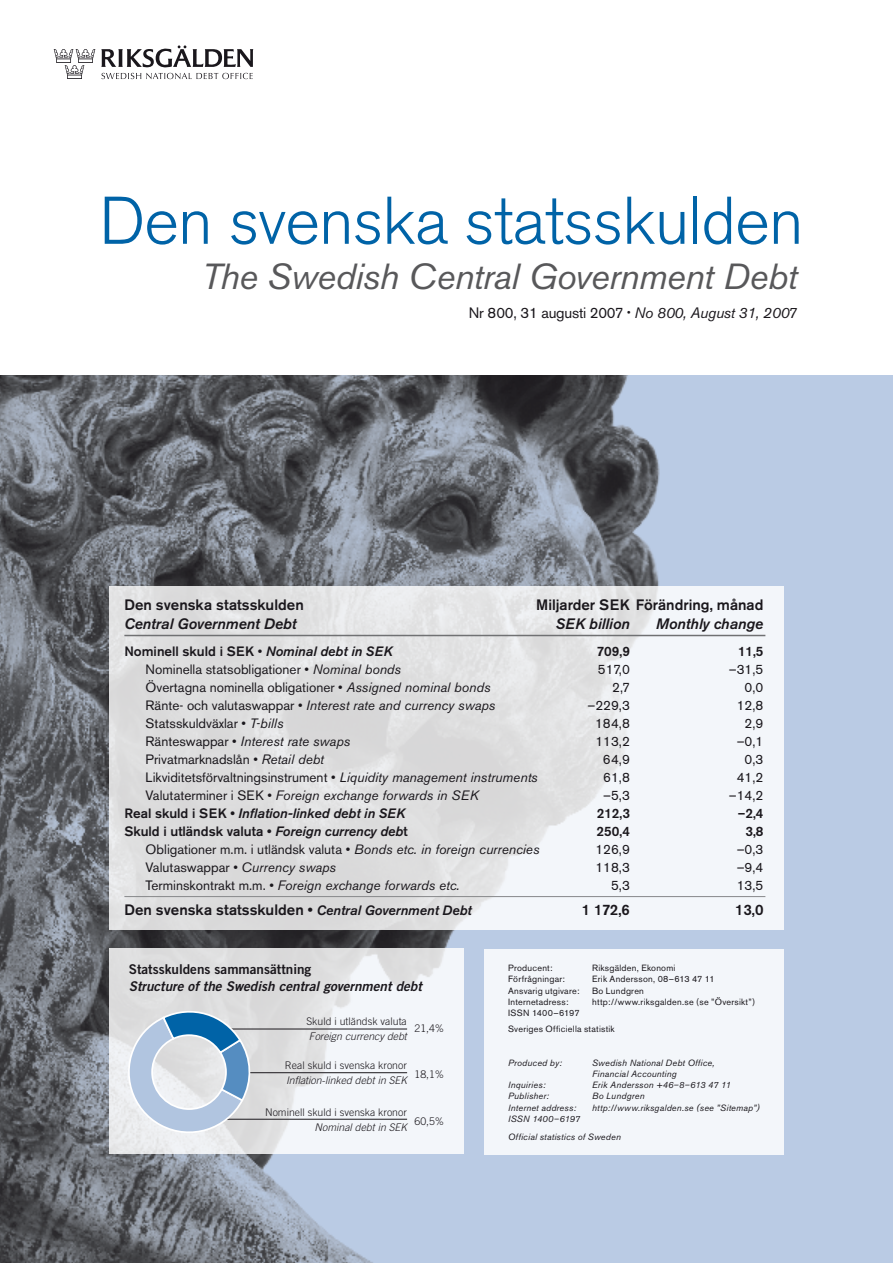
<style>
.page{position:relative;width:893px;height:1263px;background:#fff}
.page>*{position:absolute;margin:0;border:0;box-sizing:border-box;transform-origin:0 0}
.t1{font:300 66.75px "Akzidenz Grotesk BE";letter-spacing:-.015em;color:#0063a7}
.t2{font:italic 36px "Akzidenz Grotesk BE";letter-spacing:-.015em;color:#58585a}
.t3{font:500 15px "Akzidenz Grotesk BE";color:#1a171c}
.t4{font:italic 500 15px "Akzidenz Grotesk BE";color:#1a171c}
.t5{font:15px "Akzidenz Grotesk BE";letter-spacing:-.015em;color:#1a171c}
.t6{font:13.5px "Akzidenz Grotesk BE";color:#1a171c}
.t7{font:italic 13.5px "Akzidenz Grotesk BE";color:#1a171c}
.t8{font:500 13.5px "Akzidenz Grotesk BE";color:#1a171c}
.t9{font:italic 13.5px "Trade Gothic Bold Two";color:#1a171c}
.t10{font:italic 500 13.5px "Akzidenz Grotesk BE";color:#1a171c}
.t11{font:13.5px "Trade Gothic Bold Two";color:#1a171c}
.t12{font:300 10.5px "Trade Gothic";color:#1a171c}
.t13{font:italic 300 10.5px "Trade Gothic";color:#1a171c}
.t14{font:italic 9px/11.2px "Akzidenz Grotesk BE";letter-spacing:.025em;color:#1a171c}
.t15{font:9px/15.8px "Akzidenz Grotesk BE";letter-spacing:.025em;color:#1a171c}
.s1{font-size:10.5px}
.s2{font-style:italic}
.s3{font-weight:400}
.s4{font-style:normal}
.s5{font-style:italic;font-size:13.5px}
</style>
<div class="page">
<img style="left:0;top:376px;width:893px;height:887px">
<svg style="left:109px;top:586px;width:674px;height:344px;fill:#e2e2e2"></svg>
<hr style="left:124px;top:635px;width:641px;height:1px;background:#707173">
<hr style="left:124px;top:896px;width:641px;height:1px;background:#87888a">
<svg style="left:109px;top:948px;width:354px;height:206px;fill:#eeeff2"></svg>
<div style="left:484px;top:949px;width:299px;height:206px;background:#f3f6fa"></div>
<hr style="left:164px;top:1029px;width:243px;height:1px;background:#1a171c">
<hr style="left:212px;top:1119px;width:195px;height:1px;background:#1a171c">
<hr style="left:237px;top:1072px;width:170px;height:1px;background:#1a171c">
<svg style="left:128px;top:1004px;width:125px;height:135px;background:#bbccdc"></svg>
<svg style="left:101px;top:73px;width:152px;height:6px"></svg>
<svg style="left:101px;top:45px;width:152px;height:22px"></svg>
<svg style="left:54px;top:49px;width:41px;height:30px"></svg>
<h1 class="t1" style="left:99px;top:183px;width:706px">Den svenska statsskulden</h1>
<h2 class="t2" style="left:202px;top:255px;width:597px">The Swedish Central Government Debt</h2>
<p class="t5" style="left:469px;top:304px;width:330px">Nr 800, 31 augusti 2007 <span class="s1">•</span> <span class="s2">No 800, August 31, 2007</span></p>
<p class="t3" style="left:124px;top:595px;width:181px">Den svenska statsskulden</p>
<p class="t3" style="left:536px;top:595px;width:229px">Miljarder SEK Förändring, månad</p>
<p class="t4" style="left:124px;top:616px;width:174px">Central Government Debt</p>
<p class="t4" style="left:556px;top:616px;width:76px">SEK billion</p>
<p class="t4" style="left:656px;top:616px;width:109px">Monthly change</p>
<p class="t8" style="left:124px;top:643px;width:270px">Nominell skuld i SEK <span class="s3">•</span> <span class="s2">Nominal debt in SEK</span></p>
<p class="t8" style="left:597px;top:643px;width:35px">709,9</p>
<p class="t8" style="left:738px;top:643px;width:27px">11,5</p>
<p class="t6" style="left:146px;top:661px;width:257px">Nominella statsobligationer • <span class="s2">Nominal bonds</span></p>
<p class="t6" style="left:598px;top:661px;width:34px">517,0</p>
<p class="t6" style="left:729px;top:661px;width:36px">–31,5</p>
<p class="t6" style="left:146px;top:679px;width:346px">Övertagna nominella obligationer • <span class="s2">Assigned nominal bonds</span></p>
<p class="t6" style="left:612px;top:679px;width:19px">2,7</p>
<p class="t6" style="left:745px;top:679px;width:20px">0,0</p>
<p class="t7" style="left:146px;top:697px;width:351px"><span class="s4">Ränte- och valutaswappar •</span> Interest rate and currency swaps</p>
<p class="t6" style="left:587px;top:697px;width:44px">–229,3</p>
<p class="t6" style="left:737px;top:697px;width:28px">12,8</p>
<p class="t6" style="left:146px;top:715px;width:139px">Statsskuldväxlar • <span class="s2">T-bills</span></p>
<p class="t6" style="left:595px;top:715px;width:36px">184,8</p>
<p class="t6" style="left:745px;top:715px;width:20px">2,9</p>
<p class="t7" style="left:146px;top:733px;width:206px"><span class="s4">Ränteswappar •</span> Interest rate swaps</p>
<p class="t6" style="left:595px;top:733px;width:36px">113,2</p>
<p class="t6" style="left:737px;top:733px;width:28px">–0,1</p>
<p class="t6" style="left:146px;top:751px;width:180px">Privatmarknadslån • <span class="s2">Retail debt</span></p>
<p class="t6" style="left:603px;top:751px;width:28px">64,9</p>
<p class="t6" style="left:745px;top:751px;width:20px">0,3</p>
<p class="t6" style="left:146px;top:769px;width:394px">Likviditetsförvaltningsinstrument • <span class="s2">Liquidity management instruments</span></p>
<p class="t6" style="left:603px;top:769px;width:28px">61,8</p>
<p class="t6" style="left:737px;top:769px;width:28px">41,2</p>
<p class="t7" style="left:146px;top:787px;width:334px"><span class="s4">Valutaterminer i SEK •</span> Foreign exchange forwards in SEK</p>
<p class="t6" style="left:603px;top:787px;width:28px">–5,3</p>
<p class="t6" style="left:729px;top:787px;width:36px">–14,2</p>
<p class="t10" style="left:124px;top:805px;width:282px"><span class="s4">Real skuld i SEK •</span> Inflation-linked debt in SEK</p>
<p class="t8" style="left:597px;top:805px;width:35px">212,3</p>
<p class="t8" style="left:738px;top:805px;width:27px">–2,4</p>
<p class="t8" style="left:124px;top:823px;width:285px">Skuld i utländsk valuta • <span class="s2">Foreign currency deb</span>t</p>
<p class="t8" style="left:596px;top:823px;width:35px">250,4</p>
<p class="t8" style="left:745px;top:823px;width:19px">3,8</p>
<p class="t6" style="left:146px;top:841px;width:395px">Obligationer m.m. i utländsk valuta • <span class="s2">Bonds etc. in foreign currencies</span></p>
<p class="t6" style="left:595px;top:841px;width:36px">126,9</p>
<p class="t6" style="left:737px;top:841px;width:28px">–0,3</p>
<p class="t6" style="left:146px;top:859px;width:192px">Valutaswappar • <span class="s2">Currency swaps</span></p>
<p class="t6" style="left:595px;top:859px;width:36px">118,3</p>
<p class="t6" style="left:737px;top:859px;width:28px">–9,4</p>
<p class="t7" style="left:146px;top:877px;width:315px"><span class="s4">Terminskontrakt m.m. •</span> Foreign exchange forwards etc.</p>
<p class="t6" style="left:611px;top:877px;width:20px">5,3</p>
<p class="t6" style="left:737px;top:877px;width:28px">13,5</p>
<p class="t3" style="left:124px;top:901px;width:349px">Den svenska statsskulden • <span class="s5">Central Government Debt</span></p>
<p class="t3" style="left:582px;top:901px;width:50px">1 172,6</p>
<p class="t3" style="left:735px;top:901px;width:30px">13,0</p>
<p class="t11" style="left:129px;top:961px;width:184px">Statsskuldens sammansättning</p>
<p class="t9" style="left:129px;top:978px;width:295px">Structure of the Swedish central government debt</p>
<p class="t12" style="left:306px;top:1015px;width:102px">Skuld i utländsk valuta</p>
<p class="t13" style="left:309px;top:1030px;width:100px">Foreign currency debt</p>
<p class="t12" style="left:414px;top:1022px;width:31px">21,4%</p>
<p class="t12" style="left:285px;top:1059px;width:123px">Real skuld i svenska kronor</p>
<p class="t13" style="left:286px;top:1074px;width:122px">Inflation-linked debt in SEK</p>
<p class="t12" style="left:414px;top:1068px;width:31px">18,1%</p>
<p class="t12" style="left:265px;top:1105px;width:143px">Nominell skuld i svenska kronor</p>
<p class="t13" style="left:315px;top:1120px;width:94px">Nominal debt in SEK</p>
<p class="t12" style="left:414px;top:1114px;width:31px">60,5%</p>
<p class="t15" style="left:508px;top:960px;width:46px">Producent:</p>
<p class="t15" style="left:592px;top:960px;width:85px">Riksgälden, Ekonomi</p>
<p class="t15" style="left:508px;top:971px;width:58px">Förfrågningar:</p>
<p class="t15" style="left:592px;top:971px;width:124px">Erik Andersson, 08–613 47 11</p>
<p class="t15" style="left:508px;top:982px;width:73px">Ansvarig utgivare:</p>
<p class="t15" style="left:592px;top:982px;width:53px">Bo Lundgren</p>
<p class="t15" style="left:508px;top:994px;width:62px">Internetadress:</p>
<p class="t15" style="left:592px;top:994px;width:165px">http://www.riksgalden.se (se ”Översikt”)</p>
<p class="t15" style="left:508px;top:1005px;width:108px">ISSN 1400–6197<br>Sveriges Officiella statistik</p>
<p class="t14" style="left:508px;top:1057px;width:55px">Produced by:</p>
<p class="t14" style="left:592px;top:1057px;width:124px">Swedish National Debt Office,<br>Financial Accounting</p>
<p class="t14" style="left:508px;top:1079px;width:39px">Inquiries:</p>
<p class="t14" style="left:592px;top:1079px;width:140px">Erik Andersson +46–8–613 47 11</p>
<p class="t14" style="left:508px;top:1090px;width:42px">Publisher:</p>
<p class="t14" style="left:592px;top:1090px;width:54px">Bo Lundgren</p>
<p class="t14" style="left:508px;top:1102px;width:69px">Internet address:</p>
<p class="t14" style="left:592px;top:1102px;width:169px">http://www.riksgalden.se (see ”Sitemap”)</p>
<p class="t14" style="left:508px;top:1109px;width:114px;line-height:18px">ISSN 1400–6197<br>Official statistics of Sweden</p>
</div>
